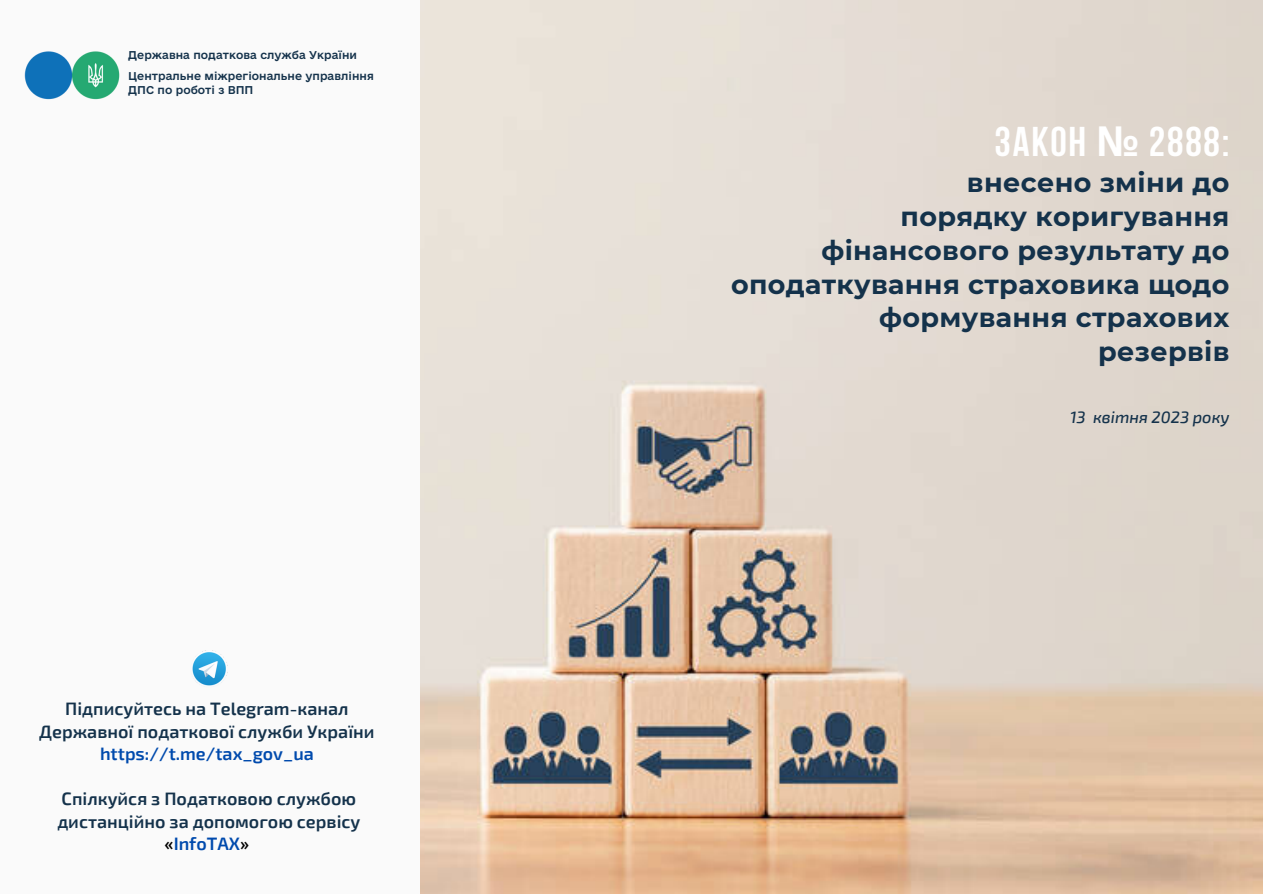
<style>
.page{position:relative;width:1263px;height:894px;background:#fff}
.page>*{position:absolute;margin:0;border:0;box-sizing:border-box;transform-origin:0 0}
.t1{font:700 41.4px "Bebas Neue";letter-spacing:.045em;color:#fff}
.t2{font:700 27px/33.8px "Montserrat";letter-spacing:.01em;color:#14324b;text-align:right}
.t3{font:600 18px/22.5px "Exo 2";color:#14324b;text-align:center}
.t4{font:600 18px "Exo 2";color:#004aad}
.t5{font:italic 500 16.5px "Exo 2";color:#14324b}
.t6{font:10.65px/13.4px "e Ukraine Medium";color:#14324b}
.s1{color:#000}
.s2{color:#004aad}
.s3{font-family:"Noto Sans"}
</style>
<div class="page">
<div style="left:0;top:0;width:1263px;height:893px;background:#fafafa"></div>
<img style="left:421px;top:0;width:842px;height:893px">
<img style="left:24px;top:51px;width:96px;height:49px">
<img style="left:192px;top:650px;width:36px;height:36px">
<p class="t6" style="left:128px;top:48px;width:230px">Державна податкова служба України</p>
<p class="t6" style="left:128px;top:69px;width:247px">Центральне міжрегіональне управління<br>ДПС по роботі з ВПП</p>
<p class="t3" style="left:39px;top:696px;width:337px">Підписуйтесь на Telegram-канал<br>Державної податкової служби України</p>
<p class="t4" style="left:100px;top:741px;width:215px">https://t.me/tax_gov_ua</p>
<p class="t3" style="left:57px;top:786px;width:305px">Спілкуйся з Податковою службою дистанційно за допомогою сервісу <span class="s1">«</span><span class="s2">InfoTAX</span><span class="s1">»</span></p>
<h1 class="t1" style="left:994px;top:125px;width:237px">ЗАКОН <span class="s3">№</span> 2888:</h1>
<h2 class="t2" style="left:731px;top:166px;width:500px">внесено зміни до<br>порядку коригування фінансового результату до оподаткування страховика щодо формування страхових<br>резервів</h2>
<p class="t5" style="left:1070px;top:406px;width:161px">13 квітня 2023 року</p>
</div>
